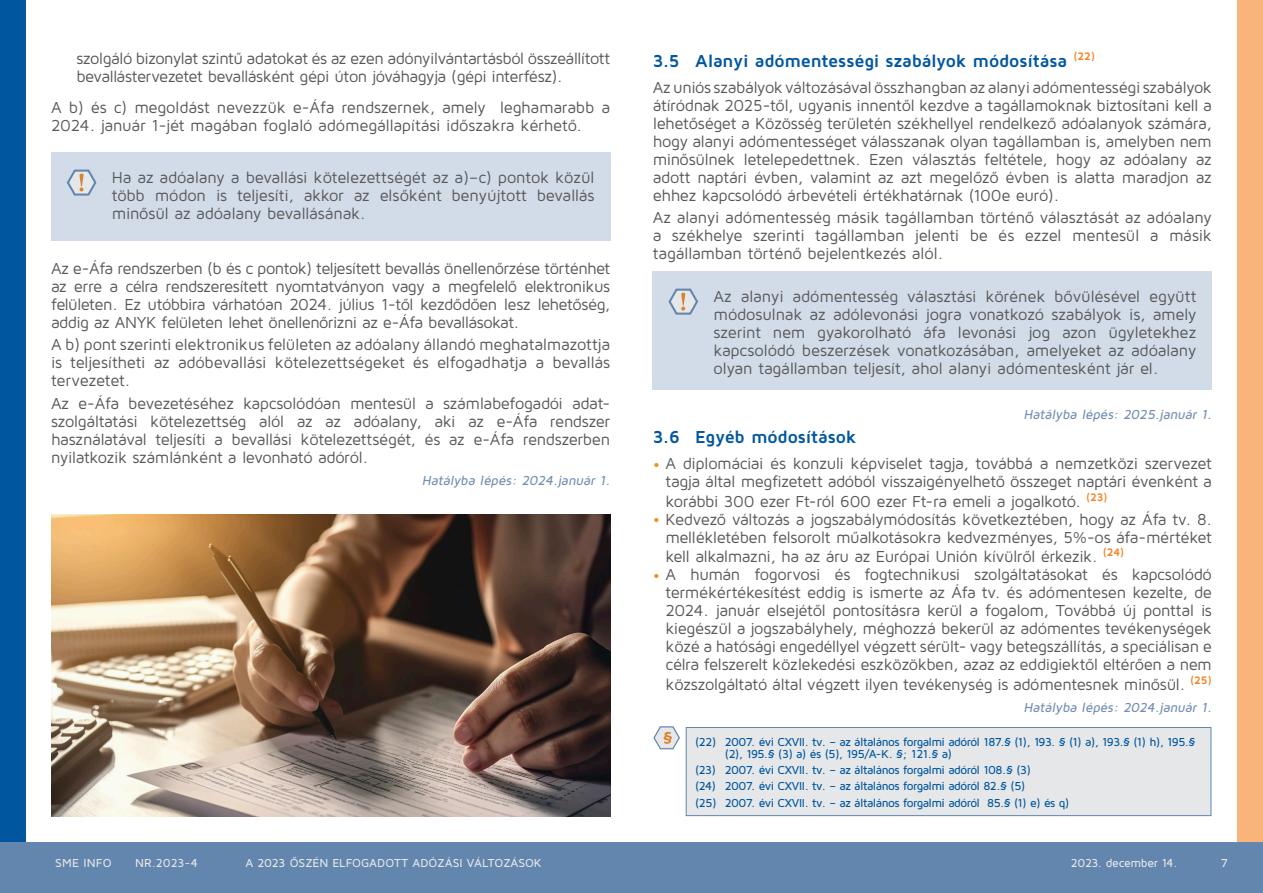
<style>
.page{position:relative;width:1263px;height:893px;background:#fff}
.page>*{position:absolute;margin:0;border:0;box-sizing:border-box;transform-origin:0 0}
.Heading_3a_blue{font:700 18px "Maven Pro";letter-spacing:-.01em;color:#01579f}
.Body_text{font:16.5px/18px "Maven Pro";letter-spacing:-.025em;color:#57585a;text-align:justify}
.Hataélyba_lépés{font:italic 500 13.5px "Maven Pro";color:#728eb3}
.Footnote_text_blue{font:500 12px/12px "Maven Pro";letter-spacing:-.045em;color:#01579f}
.t1{font:500 12px "Maven Pro";letter-spacing:-.01em;color:#e6e7e9}
.t2{font:500 12px "Maven Pro";letter-spacing:-.03em;color:#e6e7e9}
.s1{font-size:18px;color:#f4901d}
</style>
<div class="page">
<div style="left:0;top:842px;width:1263px;height:51px;background:#6386ae"></div>
<div style="left:0;top:0;width:26px;height:842px;background:#01579f"></div>
<div style="left:1237px;top:0;width:26px;height:842px;background:#f9b479"></div>
<div style="left:51px;top:152px;width:559px;height:89px;background:#d2dbe8"></div>
<svg style="left:66px;top:169px;width:31px;height:27px"></svg>
<div style="left:653px;top:271px;width:559px;height:119px;background:#d2dbe8"></div>
<svg style="left:668px;top:288px;width:31px;height:27px"></svg>
<svg style="left:653px;top:726px;width:27px;height:24px"></svg>
<div style="left:686px;top:727px;width:525px;height:89px;background:#e6e7e9"></div>
<div style="left:686px;top:727px;width:525px;height:89px;border:1px solid #6386ae"></div>
<img style="left:51px;top:514px;width:559px;height:302px">
<p class="Body_text" style="left:77px;top:49px;width:535px">szolgáló bizonylat szintű adatokat és az ezen adónyilvántartásból összeállított bevallástervezetet bevallásként gépi úton jóváhagyja (gépi interfész).</p>
<p class="Body_text" style="left:51px;top:98px;width:561px">A b) és c) megoldást nevezzük e-Áfa rendszernek, amely leghamarabb a<br>2024. január 1-jét magában foglaló adómegállapítási időszakra kérhető.</p>
<p class="Body_text" style="left:112px;top:167px;width:484px">Ha az adóalany a bevallási kötelezettségét az a)–c) pontok közül több módon is teljesíti, akkor az elsőként benyújtott bevallás minősül az adóalany bevallásának.</p>
<p class="Body_text" style="left:51px;top:259px;width:561px">Az e-Áfa rendszerben (b és c pontok) teljesített bevallás önellenőrzése történhet az erre a célra rendszeresített nyomtatványon vagy a megfelelő elektronikus felületen. Ez utóbbira várhatóan 2024. július 1-től kezdődően lesz lehetőség, addig az ANYK felületen lehet önellenőrizni az e-Áfa bevallásokat.</p>
<p class="Body_text" style="left:51px;top:335px;width:561px">A b) pont szerinti elektronikus felületen az adóalany állandó meghatalmazottja is teljesítheti az adóbevallási kötelezettségeket és elfogadhatja a bevallás tervezetet.</p>
<p class="Body_text" style="left:51px;top:393px;width:561px">Az e-Áfa bevezetéséhez kapcsolódóan mentesül a számlabefogadói adat&shy;szolgáltatási kötelezettség alól az az adóalany, aki az e-Áfa rendszer használatával teljesíti a bevallási kötelezettségét, és az e-Áfa rendszerben nyilatkozik számlánként a levonható adóról.</p>
<p class="Hataélyba_lépés" style="left:422px;top:471px;width:193px">Hatályba lépés: 2024.január 1.</p>
<p class="Heading_3a_blue" style="left:653px;top:49px;width:444px">3.5 Alanyi adómentességi szabályok módosítása <sup>(22)</sup></p>
<p class="Body_text" style="left:653px;top:78px;width:561px">Az uniós szabályok változásával összhangban az alanyi adómentességi szabályok átíródnak 2025-től, ugyanis innentől kezdve a tagállamoknak biztosítani kell a lehetőséget a Közösség területén székhellyel rendelkező adóalanyok számára, hogy alanyi adómentességet válasszanak olyan tagállamban is, amelyben nem minősülnek letelepedettnek. Ezen választás feltétele, hogy az adóalany az adott naptári évben, valamint az azt megelőző évben is alatta maradjon az ehhez kapcsolódó árbevételi értékhatárnak (100e euró).</p>
<p class="Body_text" style="left:653px;top:208px;width:561px">Az alanyi adómentesség másik tagállamban történő választását az adóalany a székhelye szerinti tagállamban jelenti be és ezzel mentesül a másik tagállamban történő bejelentkezés alól.</p>
<p class="Body_text" style="left:713px;top:286px;width:484px">Az alanyi adómentesség választási körének bővülésével együtt módosulnak az adólevonási jogra vonatkozó szabályok is, amely szerint nem gyakorolható áfa levonási jog azon ügyletekhez kapcsolódó beszerzések vonatkozásában, amelyeket az adóalany olyan tagállamban teljesít, ahol alanyi adómentesként jár el.</p>
<p class="Hataélyba_lépés" style="left:1023px;top:406px;width:193px">Hatályba lépés: 2025.január 1.</p>
<p class="Heading_3a_blue" style="left:653px;top:425px;width:205px">3.6 Egyéb módosítások</p>
<p class="Body_text" style="left:653px;top:454px;width:561px;text-align:right"><span class="s1">•</span> A diplomáciai és konzuli képviselet tagja, továbbá a nemzetközi szervezet tagja által megfizetett adóból visszaigényelhető összeget naptári évenként a</p>
<p class="Body_text" style="left:665px;top:492px;width:444px">korábbi 300 ezer Ft-ról 600 ezer Ft-ra emeli a jogalkotó. <sup>(23)</sup></p>
<p class="Body_text" style="left:653px;top:510px;width:561px;text-align:right"><span class="s1">•</span> Kedvező változás a jogszabálymódosítás következtében, hogy az Áfa tv. 8. mellékletében felsorolt műalkotásokra kedvezményes, 5%-os áfa-mértéket</p>
<p class="Body_text" style="left:665px;top:547px;width:460px">kell alkalmazni, ha az áru az Európai Unión kívülről érkezik. <sup>(24)</sup></p>
<p class="Body_text" style="left:665px;top:565px;width:548px;text-indent:-13px"><span class="s1">•</span> A humán fogorvosi és fogtechnikusi szolgáltatásokat és kapcsolódó termékértékesítést eddig is ismerte az Áfa tv. és adómentesen kezelte, de 2024. január elsejétől pontosításra kerül a fogalom, Továbbá új ponttal is kiegészül a jogszabályhely, méghozzá bekerül az adómentes tevékenységek közé a hatósági engedéllyel végzett sérült- vagy betegszállítás, a speciálisan e célra felszerelt közlekedési eszközökben, azaz az eddigiektől eltérően a nem</p>
<p class="Body_text" style="left:665px;top:675px;width:548px">közszolgáltató által végzett ilyen tevékenység is adómentesnek minősül. <sup>(25)</sup></p>
<p class="Hataélyba_lépés" style="left:1023px;top:699px;width:193px">Hatályba lépés: 2024.január 1.</p>
<p class="Footnote_text_blue" style="left:725px;top:735px;width:472px;text-indent:-30px">(22) 2007. évi CXVII. tv. – az általános forgalmi adóról 187.§ (1), 193. § (1) a), 193.§ (1) h), 195.§ (2), 195.§ (3) a) és (5), 195/A-K. §; 121.§ a)</p>
<p class="Footnote_text_blue" style="left:695px;top:764px;width:338px">(23) 2007. évi CXVII. tv. – az általános forgalmi adóról 108.§ (3)</p>
<p class="Footnote_text_blue" style="left:695px;top:780px;width:332px">(24) 2007. évi CXVII. tv. – az általános forgalmi adóról 82.§ (5)</p>
<p class="Footnote_text_blue" style="left:695px;top:796px;width:376px">(25) 2007. évi CXVII. tv. – az általános forgalmi adóról 85.§ (1) e) és q)</p>
<p class="t1" style="left:55px;top:856px;width:58px">SME INFO</p>
<p class="t1" style="left:135px;top:856px;width:64px">Nr.2023-4</p>
<p class="t1" style="left:246px;top:856px;width:298px">A 2023 őszén ELFOGADOTT ADÓZÁSI VÁLTOZÁSOK</p>
<p class="t2" style="left:1071px;top:856px;width:108px">2023. december 14.</p>
<p class="t1" style="left:1221px;top:856px;width:8px">7</p>
</div>
